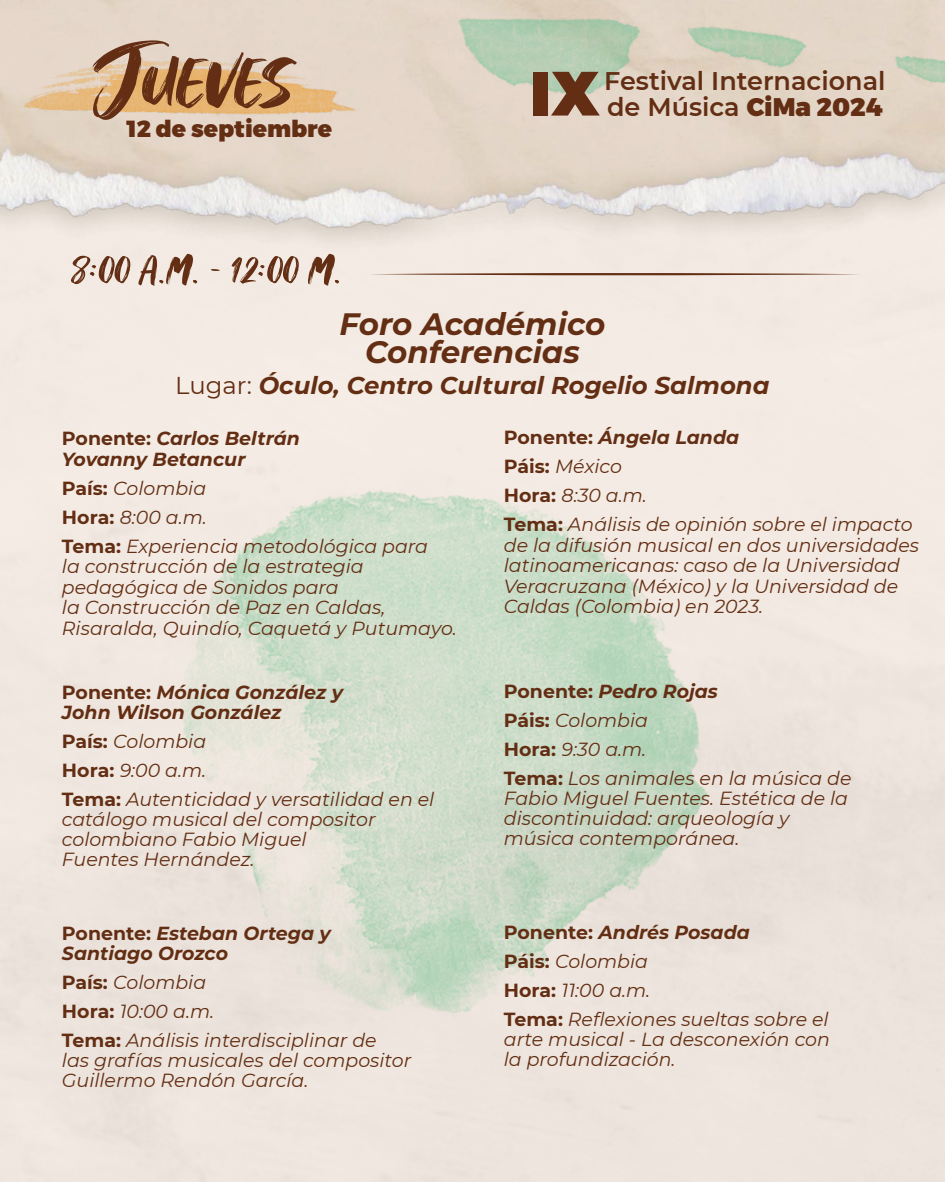
<style>
.page{position:relative;width:945px;height:1182px;background:#fff}
.page>*{position:absolute;margin:0;border:0;box-sizing:border-box;transform-origin:0 0}
.t1{font:100.19px "Perfect Moment Script";color:#632e13}
.t2{font:54.25px "Perfect Moment Script";color:#632e13}
.t3{font:italic 700 30.97px/28px "Montserrat";color:#632e13;text-align:center}
.t4{font:600 25.46px/26px "Montserrat";color:#632e13}
.t5{font:italic 700 24.32px "Montserrat";color:#632e13}
.t6{font:900 23.28px "Montserrat";color:#632e13}
.t7{font:italic 18.99px/28.9px "Montserrat";color:#632e13}
.t8{font:italic 700 18.99px/20.1px "Montserrat";color:#632e13}
.s1{font-weight:900}
.s2{font-weight:400;font-style:normal}
.s3{font-style:normal}
.s4{font-weight:700;font-style:normal}
.s5{font-weight:700}
</style>
<div class="page">
<img style="left:0;top:0;width:945px;height:397px">
<img style="left:160px;top:466px;width:564px;height:564px">
<img style="left:15px;top:57px;width:359px;height:65px">
<img style="left:382px;top:0;width:563px;height:147px">
<div style="left:534px;top:72px;width:14px;height:43px;background:#632e13"></div>
<svg style="left:551px;top:72px;width:49px;height:43px;background:#8d6f57"></svg>
<svg style="left:368px;top:272px;width:494px;height:4px;background:#bca394"></svg>
<h1 class="t1" style="left:94px;top:5px;width:201px">Jueves</h1>
<p class="t6" style="left:127px;top:114px;width:207px">12 de septiembre</p>
<h2 class="t2" style="left:72px;top:228px;width:272px">8:00 a.m. - 12:00 m.</h2>
<h3 class="t4" style="left:604px;top:66px;width:283px">Festival Internacional de Música <span class="s1">CiMa 2024</span></h3>
<h3 class="t3" style="left:340px;top:308px;width:267px">Foro Académico<br>Conferencias</h3>
<p class="t5" style="left:175px;top:367px;width:596px"><span class="s2">Lugar:</span> Óculo, Centro Cultural Rogelio Salmona</p>
<p class="t8" style="left:62px;top:427px;width:239px;line-height:20.6px"><span class="s3">Ponente:</span> Carlos Beltrán<br>Yovanny Betancur</p>
<p class="t7" style="left:62px;top:473px;width:368px"><span class="s4">País:</span> Colombia<br><span class="s4">Hora:</span> 8:00 a.m.<br><span class="s4">Tema:</span> Experiencia metodológica para</p>
<p class="t7" style="left:62px;top:555px;width:396px;line-height:20.6px">la construcción de la estrategia pedagógica de Sonidos para<br>la Construcción de Paz en Caldas, Risaralda, Quindío, Caquetá y Putumayo.</p>
<p class="t8" style="left:62px;top:681px;width:283px"><span class="s3">Ponente:</span> Mónica González y<br>John Wilson González</p>
<p class="t7" style="left:62px;top:726px;width:374px"><span class="s4">País:</span> Colombia<br><span class="s4">Hora:</span> 9:00 a.m.<br><span class="s4">Tema:</span> Autenticidad y versatilidad en el</p>
<p class="t7" style="left:62px;top:808px;width:315px;line-height:20.1px">catálogo musical del compositor colombiano Fabio Miguel<br>Fuentes Hernández.</p>
<p class="t8" style="left:62px;top:922px;width:270px"><span class="s3">Ponente:</span> Esteban Ortega y<br>Santiago Orozco</p>
<p class="t7" style="left:62px;top:967px;width:316px"><span class="s4">País:</span> Colombia<br><span class="s4">Hora:</span> 10:00 a.m.<br><span class="s4">Tema:</span> Análisis interdisciplinar de</p>
<p class="t7" style="left:62px;top:1049px;width:351px;line-height:20.1px">las grafías musicales del compositor<br>Guillermo Rendón García.</p>
<p class="t7" style="left:504px;top:422px;width:410px"><span class="s4">Ponente:</span> <span class="s5">Ángela Landa<br></span><span class="s4">Páis:</span> México<br><span class="s4">Hora:</span> 8:30 a.m.<br><span class="s4">Tema:</span> Análisis de opinión sobre el impacto</p>
<p class="t7" style="left:504px;top:534px;width:417px;line-height:20.6px">de la difusión musical en dos universidades latinoamericanas: caso de la Universidad Veracruzana (México) y la Universidad de Caldas (Colombia) en 2023.</p>
<p class="t7" style="left:504px;top:676px;width:349px"><span class="s4">Ponente:</span> <span class="s5">Pedro Rojas<br></span><span class="s4">Páis:</span> Colombia<br><span class="s4">Hora:</span> 9:30 a.m.<br><span class="s4">Tema:</span> Los animales en la música de</p>
<p class="t7" style="left:504px;top:787px;width:346px;line-height:20.1px">Fabio Miguel Fuentes. Estética de la discontinuidad: arqueología y música contemporánea.</p>
<p class="t7" style="left:504px;top:917px;width:326px"><span class="s4">Ponente:</span> <span class="s5">Andrés Posada<br></span><span class="s4">Páis:</span> Colombia<br><span class="s4">Hora:</span> 11:00 a.m.<br><span class="s4">Tema:</span> Reflexiones sueltas sobre el</p>
<p class="t7" style="left:504px;top:1028px;width:328px;line-height:20.1px">arte musical - La desconexión con la profundización.</p>
</div>
